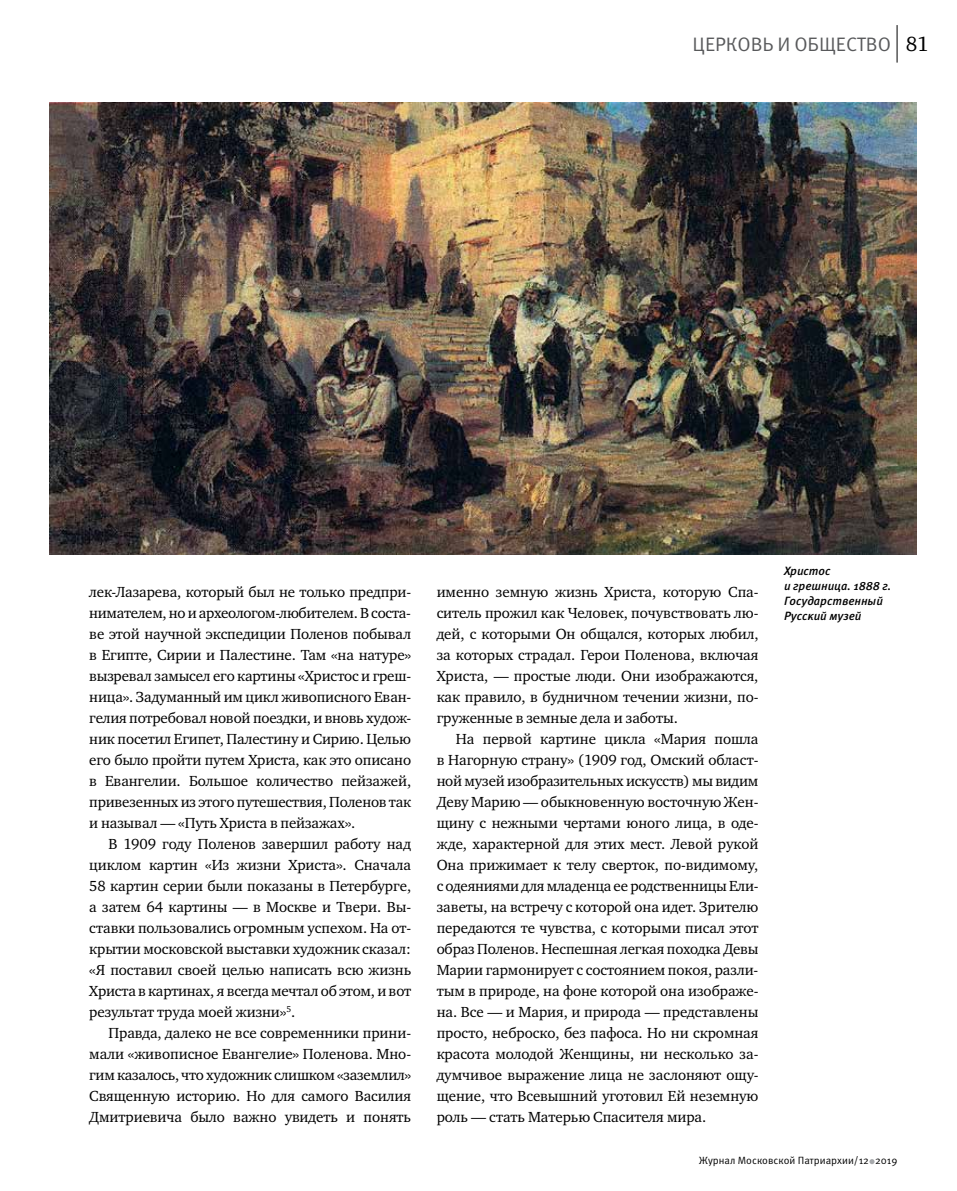
<style>
.page{position:relative;width:957px;height:1191px;background:#fff}
.page>*{position:absolute;margin:0;border:0;box-sizing:border-box;transform-origin:0 0}
.t1{font:19.5px "Meta Pro";letter-spacing:-.005em;color:#58595b}
.t2{font:15px/21px "Charter ITC";letter-spacing:-.005em;color:#000;text-align:justify}
.t3{font:italic 500 12px/15px "Meta Pro";letter-spacing:-.005em;color:#000}
.t4{font:10.5px "Meta Pro";color:#000}
.s1{font-family:"Charter ITC";font-size:21px;color:#000}
</style>
<div class="page">
<svg style="left:869px;top:1159px;width:5px;height:5px"></svg>
<hr style="left:896px;top:25px;width:1px;height:38px;background:#000">
<img style="left:50px;top:103px;width:866px;height:452px">
<h1 class="t1" style="left:692px;top:32px;width:238px">ЦЕРКОВЬ И ОБЩЕСТВО <span class="s1">81</span></h1>
<p class="t2" style="left:89px;top:581px;width:323px">лек-Лазарева, который был не только предпри&shy;нимателем, но и археологом-любителем. В соста&shy;ве этой научной экспедиции Поленов побывал в Египте, Сирии и Палестине. Там «на натуре» вызревал замысел его картины «Христос и греш&shy;ница». Задуманный им цикл живописного Еван&shy;гелия потребовал новой поездки, и вновь худож&shy;ник посетил Египет, Палестину и Сирию. Целью его было пройти путем Христа, как это описано в Евангелии. Большое количество пейзажей, привезенных из этого путешествия, Поленов так и называл — «Путь Христа в пейзажах».</p>
<p class="t2" style="left:89px;top:833px;width:323px;text-indent:19px">В 1909 году Поленов завершил работу над циклом картин «Из жизни Христа». Сначала 58 картин серии были показаны в Петербурге, а затем 64 картины — в Москве и Твери. Вы&shy;ставки пользовались огромным успехом. На от&shy;крытии московской выставки художник сказал: «Я поставил своей целью написать всю жизнь Христа в картинах, я всегда мечтал об этом, и вот результат труда моей жизни»<sup>5</sup>.</p>
<p class="t2" style="left:89px;top:1022px;width:323px;text-indent:19px">Правда, далеко не все современники прини&shy;мали «живописное Евангелие» Поленова. Мно&shy;гим казалось, что художник слишком «заземлил» Священную историю. Но для самого Василия Дмитриевича было важно увидеть и понять</p>
<p class="t2" style="left:437px;top:581px;width:323px">именно земную жизнь Христа, которую Спа&shy;ситель прожил как Человек, почувствовать лю&shy;дей, с которыми Он общался, которых любил, за которых страдал. Герои Поленова, включая Христа, — простые люди. Они изображаются, как правило, в будничном течении жизни, по&shy;груженные в земные дела и заботы.</p>
<p class="t2" style="left:437px;top:728px;width:323px;text-indent:19px">На первой картине цикла «Мария пошла в Нагорную страну» (1909 год, Омский област&shy;ной музей изобразительных искусств) мы видим Деву Марию — обыкновенную восточную Жен&shy;щину с нежными чертами юного лица, в оде&shy;жде, характерной для этих мест. Левой рукой Она прижимает к телу сверток, по-видимому, с одеяниями для младенца ее родственницы Ели&shy;заветы, на встречу с которой она идет. Зрителю передаются те чувства, с которыми писал этот образ Поленов. Неспешная легкая походка Девы Марии гармонирует с состоянием покоя, разли&shy;тым в природе, на фоне которой она изображе&shy;на. Все — и Мария, и природа — представлены просто, неброско, без пафоса. Но ни скромная красота молодой Женщины, ни несколько за&shy;думчивое выражение лица не заслоняют ощу&shy;щение, что Всевышний уготовил Ей неземную роль — стать Матерью Спасителя мира.</p>
<p class="t3" style="left:784px;top:563px;width:109px">Христос<br>и грешница. 1888 г.<br>Государственный<br>Русский музей</p>
<p class="t4" style="left:699px;top:1153px;width:200px">Журнал Московской Патриархии/12 2019</p>
</div>
